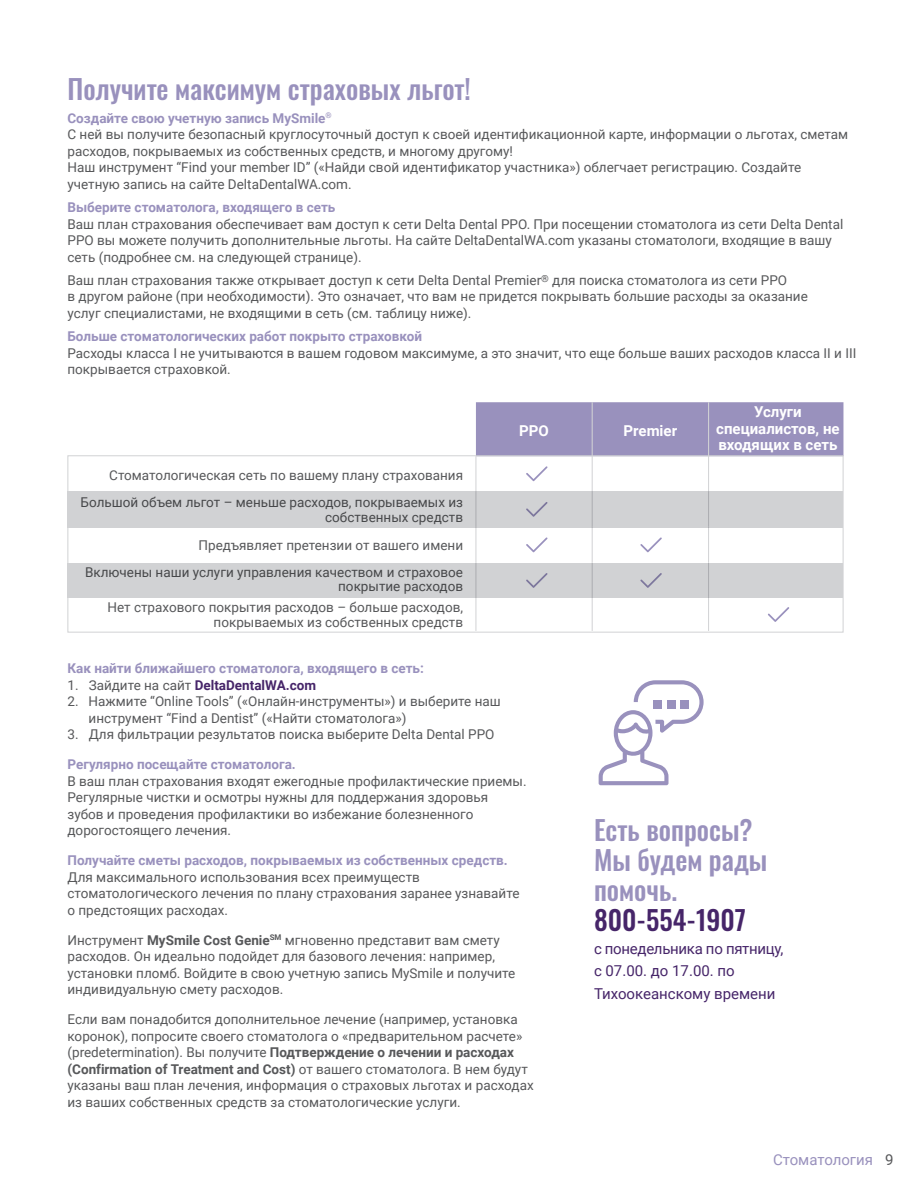
<style>
.page{position:relative;width:918px;height:1188px;background:#fff}
.page>*{position:absolute;margin:0;border:0;box-sizing:border-box;transform-origin:0 0}
.t1{font:500 27px/30px "Oswald";color:#9991bd}
.t2{font:500 27px "Oswald";color:#462569}
.t3{font:15px/22.5px "Roboto";letter-spacing:-.005em;color:#462569}
.t4{font:700 15px/16.5px "Roboto";color:#fff;text-align:center}
.t5{font:15px "Roboto";color:#9991bd}
.t6{font:15px "Roboto";color:#57585a}
.t7{font:13.5px/16.5px "Roboto";color:#57585a}
.t8{font:700 13.5px "Roboto";color:#9991bd}
.t9{font:700 13.5px "Roboto";color:#462569}
.s1{font-weight:700;color:#9991bd}
.s2{font-weight:400;color:#57585a}
.s3{font-weight:700}
</style>
<div class="page">
<div style="left:476px;top:402px;width:367px;height:53px;background:#9991bd"></div>
<hr style="left:476px;top:456px;width:1px;height:35px;background:#d1d2d4">
<hr style="left:592px;top:456px;width:1px;height:35px;background:#d1d2d4">
<hr style="left:708px;top:456px;width:1px;height:35px;background:#d1d2d4">
<hr style="left:476px;top:527px;width:1px;height:35px;background:#d1d2d4">
<hr style="left:592px;top:527px;width:1px;height:35px;background:#d1d2d4">
<hr style="left:708px;top:527px;width:1px;height:35px;background:#d1d2d4">
<hr style="left:476px;top:562px;width:1px;height:34px;background:#d1d2d4">
<hr style="left:592px;top:562px;width:1px;height:34px;background:#d1d2d4">
<hr style="left:708px;top:562px;width:1px;height:34px;background:#d1d2d4">
<hr style="left:476px;top:596px;width:1px;height:35px;background:#d1d2d4">
<hr style="left:592px;top:596px;width:1px;height:35px;background:#d1d2d4">
<hr style="left:708px;top:596px;width:1px;height:35px;background:#d1d2d4">
<hr style="left:592px;top:402px;width:1px;height:54px;background:#d1d2d4">
<hr style="left:708px;top:402px;width:1px;height:54px;background:#d1d2d4">
<svg style="left:526px;top:466px;width:22px;height:15px"></svg>
<svg style="left:526px;top:537px;width:22px;height:15px"></svg>
<svg style="left:768px;top:607px;width:21px;height:15px"></svg>
<svg style="left:640px;top:537px;width:22px;height:15px"></svg>
<div style="left:68px;top:491px;width:775px;height:36px;background:#d1d2d4"></div>
<div style="left:68px;top:563px;width:775px;height:34px;background:#d1d2d4"></div>
<div style="left:68px;top:455px;width:775px;height:178px;border:1px solid #d1d2d4"></div>
<svg style="left:599px;top:680px;width:105px;height:105px"></svg>
<div style="left:654px;top:700px;width:8px;height:8px;background:#9991bd"></div>
<p class="t1" style="left:68px;top:75px;width:405px">Получите максимум страховых льгот!</p>
<p class="t7" style="left:68px;top:109px;width:782px"><span class="s1">Создайте свою учетную запись MySmile</span><sup>®<br></sup>С ней вы получите безопасный круглосуточный доступ к своей идентификационной карте, информации о льготах, сметам расходов, покрываемых из собственных средств, и многому другому!<br>Наш инструмент “Find your member ID” («Найди свой идентификатор участника») облегчает регистрацию. Создайте учетную запись на сайте DeltaDentalWA.com.</p>
<p class="t7" style="left:68px;top:199px;width:777px"><span class="s1">Выберите стоматолога, входящего в сеть<br></span>Ваш план страхования обеспечивает вам доступ к сети Delta Dental PPO. При посещении стоматолога из сети Delta Dental PPO вы можете получить дополнительные льготы. На сайте DeltaDentalWA.com указаны стоматологи, входящие в вашу сеть (подробнее см. на следующей странице).</p>
<p class="t7" style="left:68px;top:271px;width:742px">Ваш план страхования также открывает доступ к сети Delta Dental Premier<sup>®</sup> для поиска стоматолога из сети PPO<br>в другом районе (при необходимости). Это означает, что вам не придется покрывать большие расходы за оказание услуг специалистами, не входящими в сеть (см. таблицу ниже).</p>
<p class="t7" style="left:68px;top:328px;width:790px"><span class="s1">Больше стоматологических работ покрыто страховкой<br></span>Расходы класса I не учитываются в вашем годовом максимуме, а это значит, что еще больше ваших расходов класса II и III покрывается страховкой.</p>
<p class="t7" style="left:109px;top:466px;width:355px">Стоматологическая сеть по вашему плану страхования</p>
<p class="t7" style="left:81px;top:494px;width:384px;line-height:15px;text-align:right">Большой объем льгот – меньше расходов, покрываемых из собственных средств</p>
<p class="t7" style="left:198px;top:536px;width:266px">Предъявляет претензии от вашего имени</p>
<p class="t7" style="left:85px;top:565px;width:380px;line-height:13.5px;text-align:right">Включены наши услуги управления качеством и страховое покрытие расходов</p>
<p class="t7" style="left:108px;top:599px;width:357px;line-height:15px;text-align:right">Нет страхового покрытия расходов – больше расходов, покрываемых из собственных средств</p>
<p class="t4" style="left:519px;top:422px;width:31px">PPO</p>
<p class="t4" style="left:624px;top:422px;width:55px">Premier</p>
<p class="t4" style="left:716px;top:403px;width:125px">Услуги специалистов, не входящих в сеть</p>
<p class="t8" style="left:68px;top:659px;width:358px">Как найти ближайшего стоматолога, входящего в сеть:</p>
<p class="t9" style="left:68px;top:676px;width:250px"><span class="s2">1. Зайдите на сайт</span> DeltaDentalWA.com</p>
<p class="t7" style="left:89px;top:693px;width:414px;text-indent:-21px">2. Нажмите “Online Tools” («Онлайн-инструменты») и выберите наш инструмент “Find a Dentist” («Найти стоматолога»)</p>
<p class="t7" style="left:68px;top:726px;width:429px">3. Для фильтрации результатов поиска выберите Delta Dental PPO</p>
<p class="t7" style="left:68px;top:756px;width:461px"><span class="s1">Регулярно посещайте стоматолога.<br></span>В ваш план страхования входят ежегодные профилактические приемы.<br>Регулярные чистки и осмотры нужны для поддержания здоровья зубов и проведения профилактики во избежание болезненного дорогостоящего лечения.</p>
<p class="t7" style="left:68px;top:852px;width:454px"><span class="s1">Получайте сметы расходов, покрываемых из собственных средств.<br></span>Для максимального использования всех преимуществ стоматологического лечения по плану страхования заранее узнавайте о предстоящих расходах.</p>
<p class="t7" style="left:68px;top:931px;width:449px">Инструмент <span class="s3">MySmile Cost Genie</span><sup>SM</sup> мгновенно представит вам смету расходов. Он идеально подойдет для базового лечения: например, установки пломб. Войдите в свою учетную запись MySmile и получите индивидуальную смету расходов.</p>
<p class="t7" style="left:68px;top:1011px;width:468px">Если вам понадобится дополнительное лечение (например, установка коронок), попросите своего стоматолога о «предварительном расчете» (predetermination). Вы получите <span class="s3">Подтверждение о лечении и расходах (Confirmation of Treatment and Cost)</span> от вашего стоматолога. В нем будут указаны ваш план лечения, информация о страховых льготах и расходах из ваших собственных средств за стоматологические услуги.</p>
<p class="t1" style="left:594px;top:817px;width:160px">Есть вопросы?</p>
<p class="t1" style="left:594px;top:847px;width:175px">Мы будем рады помочь.</p>
<p class="t2" style="left:594px;top:906px;width:154px">800-554-1907</p>
<p class="t3" style="left:594px;top:937px;width:191px">с понедельника по пятницу, с 07.00. до 17.00. по<br>Тихоокеанскому времени</p>
<p class="t5" style="left:773px;top:1149px;width:102px">Стоматология</p>
<p class="t6" style="left:885px;top:1149px;width:10px">9</p>
</div>
